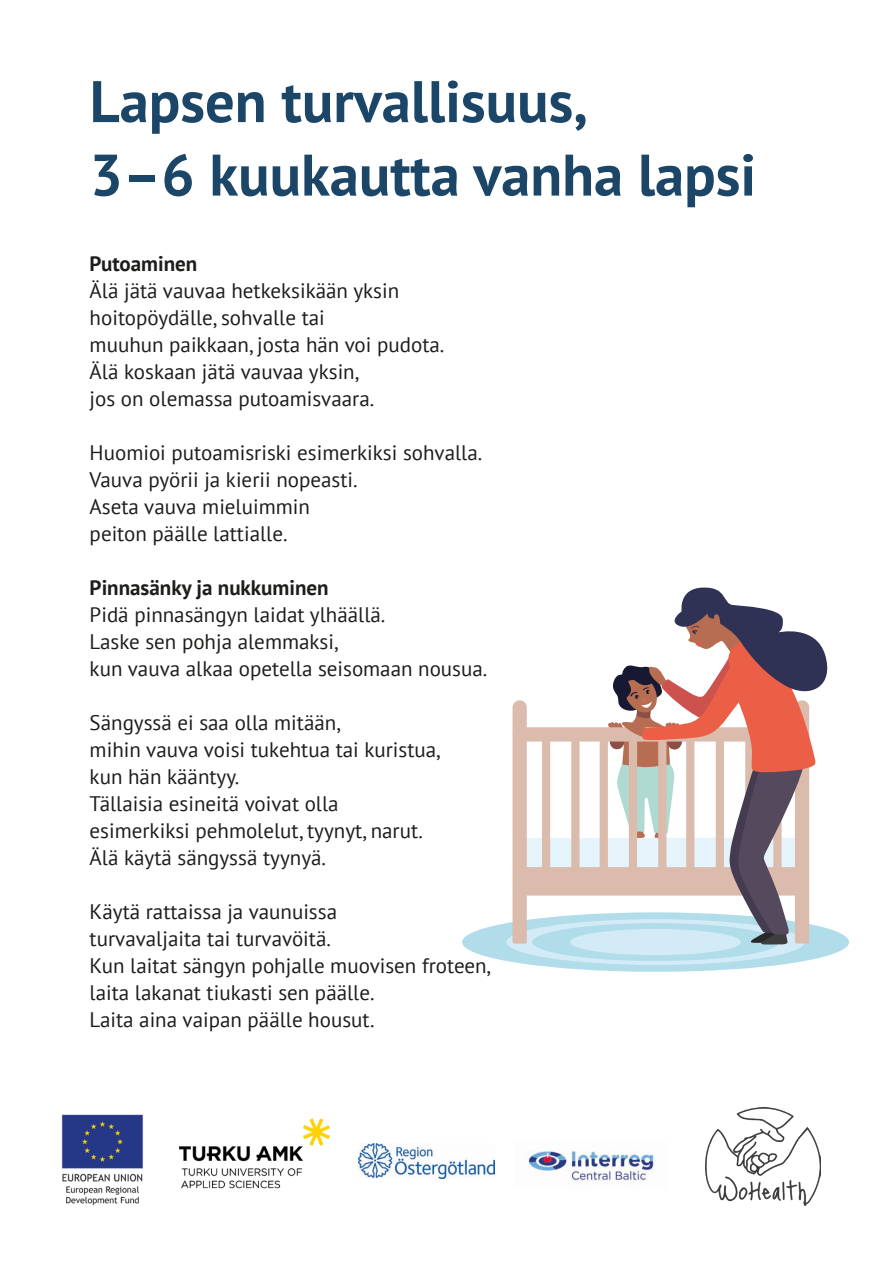
<style>
.page{position:relative;width:893px;height:1263px;background:#fff}
.page>*{position:absolute;margin:0;border:0;box-sizing:border-box;transform-origin:0 0}
.t1{font:700 58.5px/73.5px "PT Sans";color:#1c4667}
.t2{font:21px/27px "PT Sans";color:#1d1d1b}
.t3{font:700 21px "PT Sans";color:#1d1d1b}
</style>
<div class="page">
<img style="left:528px;top:1151px;width:126px;height:35px">
<img style="left:61px;top:1114px;width:82px;height:92px">
<img style="left:358px;top:1144px;width:137px;height:34px">
<img style="left:179px;top:1118px;width:151px;height:71px">
<img style="left:705px;top:1107px;width:116px;height:98px">
<div style="left:462px;top:912px;width:387px;height:60px;background:#b1dce9;border-radius:50%"></div>
<div style="left:506px;top:919px;width:299px;height:46px;background:#d2ebf6;border-radius:50%"></div>
<div style="left:532px;top:923px;width:247px;height:38px;background:#b1dce9;border-radius:50%"></div>
<div style="left:570px;top:929px;width:171px;height:26px;background:#d2ebf6;border-radius:50%"></div>
<svg style="left:512px;top:587px;width:322px;height:359px"></svg>
<h1 class="t1" style="left:90px;top:64px;width:668px">Lapsen turvallisuus,<br>3–6 kuukautta vanha lapsi</h1>
<p class="t3" style="left:90px;top:250px;width:109px">Putoaminen</p>
<p class="t2" style="left:90px;top:277px;width:356px">Älä jätä vauvaa hetkeksikään yksin hoitopöydälle, sohvalle tai<br>muuhun paikkaan, josta hän voi pudota.<br>Älä koskaan jätä vauvaa yksin,<br>jos on olemassa putoamisvaara.</p>
<p class="t2" style="left:90px;top:439px;width:394px">Huomioi putoamisriski esimerkiksi sohvalla.<br>Vauva pyörii ja kierii nopeasti.<br>Aseta vauva mieluimmin<br>peiton päälle lattialle.</p>
<p class="t3" style="left:90px;top:574px;width:241px">Pinnasänky ja nukkuminen</p>
<p class="t2" style="left:90px;top:601px;width:399px">Pidä pinnasängyn laidat ylhäällä.<br>Laske sen pohja alemmaksi,<br>kun vauva alkaa opetella seisomaan nousua.</p>
<p class="t2" style="left:90px;top:709px;width:352px">Sängyssä ei saa olla mitään,<br>mihin vauva voisi tukehtua tai kuristua, kun hän kääntyy.<br>Tällaisia esineitä voivat olla esimerkiksi pehmolelut, tyynyt, narut.<br>Älä käytä sängyssä tyynyä.</p>
<p class="t2" style="left:90px;top:898px;width:403px">Käytä rattaissa ja vaunuissa<br>turvavaljaita tai turvavöitä.<br>Kun laitat sängyn pohjalle muovisen froteen, laita lakanat tiukasti sen päälle.<br>Laita aina vaipan päälle housut.</p>
</div>
